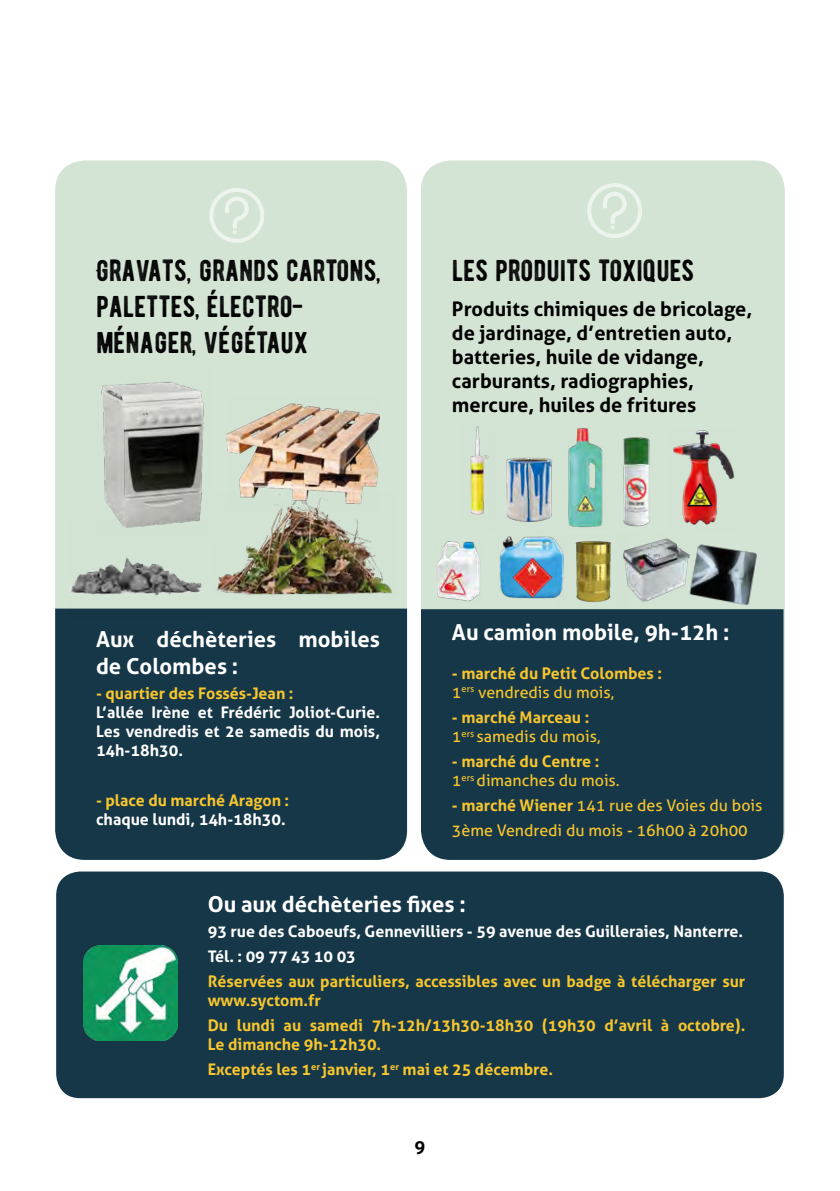
<style>
.page{position:relative;width:840px;height:1191px;background:#fff}
.page>*{position:absolute;margin:0;border:0;box-sizing:border-box;transform-origin:0 0}
.t1{font:30px/36px "BERNIER Distressed";color:#000}
.t2{font:700 22px/26.4px "Aller";color:#fff}
.t3{font:700 20px/24px "Aller";color:#000}
.t4{font:700 18px "Aller";color:#000}
.t5{font:700 16px/19.2px "Aller";color:#f8c62d}
.t6{font:700 16px/19.2px "Aller";color:#fff}
.t7{font:16px/19.2px "Aller";color:#f8c62d}
.s1{font-weight:400}
.s2{font-weight:700}
</style>
<div class="page">
<div style="left:55px;top:160px;width:352px;height:700px;background:#d4e4d4;border-radius:30px"></div>
<div style="left:421px;top:160px;width:363px;height:700px;background:#d4e4d4;border-radius:30px"></div>
<div style="left:209px;top:188px;width:55px;height:55px;border:4px solid #fff;border-radius:50%"></div>
<svg style="left:223px;top:195px;width:27px;height:41px"></svg>
<div style="left:55px;top:608px;width:352px;height:252px;background:#163748"></div>
<div style="left:421px;top:609px;width:362px;height:251px;background:#163748"></div>
<div style="left:56px;top:871px;width:727px;height:227px;background:#163748;border-radius:24px"></div>
<img style="left:101px;top:381px;width:103px;height:138px">
<div style="left:587px;top:183px;width:54px;height:55px;border:4px solid #fff;border-radius:50%"></div>
<svg style="left:600px;top:190px;width:28px;height:41px"></svg>
<img style="left:83px;top:945px;width:95px;height:95px">
<img style="left:216px;top:510px;width:176px;height:85px">
<img style="left:227px;top:403px;width:153px;height:107px">
<img style="left:70px;top:519px;width:137px;height:100px">
<img style="left:629px;top:538px;width:48px;height:64px">
<img style="left:437px;top:541px;width:44px;height:61px">
<img style="left:575px;top:541px;width:54px;height:62px">
<img style="left:568px;top:428px;width:35px;height:99px">
<img style="left:499px;top:536px;width:65px;height:63px">
<img style="left:506px;top:457px;width:47px;height:66px">
<img style="left:677px;top:544px;width:80px;height:62px">
<img style="left:623px;top:437px;width:27px;height:90px">
<img style="left:470px;top:426px;width:20px;height:89px">
<img style="left:673px;top:430px;width:61px;height:95px">
<img style="left:512px;top:557px;width:40px;height:40px">
<img style="left:685px;top:480px;width:29px;height:29px">
<h1 class="t1" style="left:96px;top:252px;width:286px">GRAVATS, GRANDS CARTONS,<br>PALETTES, ÉLECTRO-<br>MÉNAGER, VÉGÉTAUX</h1>
<h1 class="t1" style="left:451px;top:252px;width:244px">LES PRODUITS TOXIQUES</h1>
<p class="t3" style="left:451px;top:297px;width:301px">Produits chimiques de bricolage, de jardinage, d’entretien auto, batteries, huile de vidange, carburants, radiographies, mercure, huiles de fritures</p>
<h2 class="t2" style="left:96px;top:626px;width:285px">Aux déchèteries mobiles de Colombes :</h2>
<p class="t5" style="left:96px;top:683px;width:199px">- quartier des Fossés-Jean :</p>
<p class="t6" style="left:96px;top:702px;width:285px;text-align:justify">L’allée Irène et Frédéric Joliot-Curie.<br>Les vendredis et 2e samedis du mois, 14h-18h30.</p>
<p class="t5" style="left:96px;top:790px;width:195px">- place du marché Aragon :</p>
<p class="t6" style="left:96px;top:809px;width:191px">chaque lundi, 14h-18h30.</p>
<h2 class="t2" style="left:451px;top:619px;width:279px">Au camion mobile, 9h-12h :</h2>
<p class="t5" style="left:451px;top:663px;width:211px">- marché du Petit Colombes :<br><span class="s1">1</span><sup>ers</sup> <span class="s1">vendredis du mois,</span></p>
<p class="t5" style="left:451px;top:707px;width:150px">- marché Marceau :<br><span class="s1">1</span><sup>ers</sup> <span class="s1">samedis du mois,</span></p>
<p class="t7" style="left:451px;top:751px;width:169px"><span class="s2">- marché du Centre :<br></span>1<sup>ers</sup> dimanches du mois.</p>
<p class="t7" style="left:451px;top:792px;width:312px;line-height:24.8px"><span class="s2">- marché Wiener</span> 141 rue des Voies du bois<br>3ème Vendredi du mois - 16h00 à 20h00</p>
<h2 class="t2" style="left:207px;top:891px;width:259px">Ou aux déchèteries fixes :</h2>
<p class="t6" style="left:207px;top:919px;width:536px;line-height:24.8px">93 rue des Caboeufs, Gennevilliers - 59 avenue des Guilleraies, Nanterre.<br>Tél. : 09 77 43 10 03</p>
<p class="t5" style="left:207px;top:971px;width:539px">Réservées aux particuliers, accessibles avec un badge à télécharger sur www.syctom.fr</p>
<p class="t5" style="left:207px;top:1015px;width:539px">Du lundi au samedi 7h-12h/13h30-18h30 (19h30 d’avril à octobre).<br>Le dimanche 9h-12h30.</p>
<p class="t5" style="left:207px;top:1059px;width:346px">Exceptés les 1<sup>er</sup> janvier, 1<sup>er</sup> mai et 25 décembre.</p>
<p class="t4" style="left:414px;top:1135px;width:12px">9</p>
</div>
